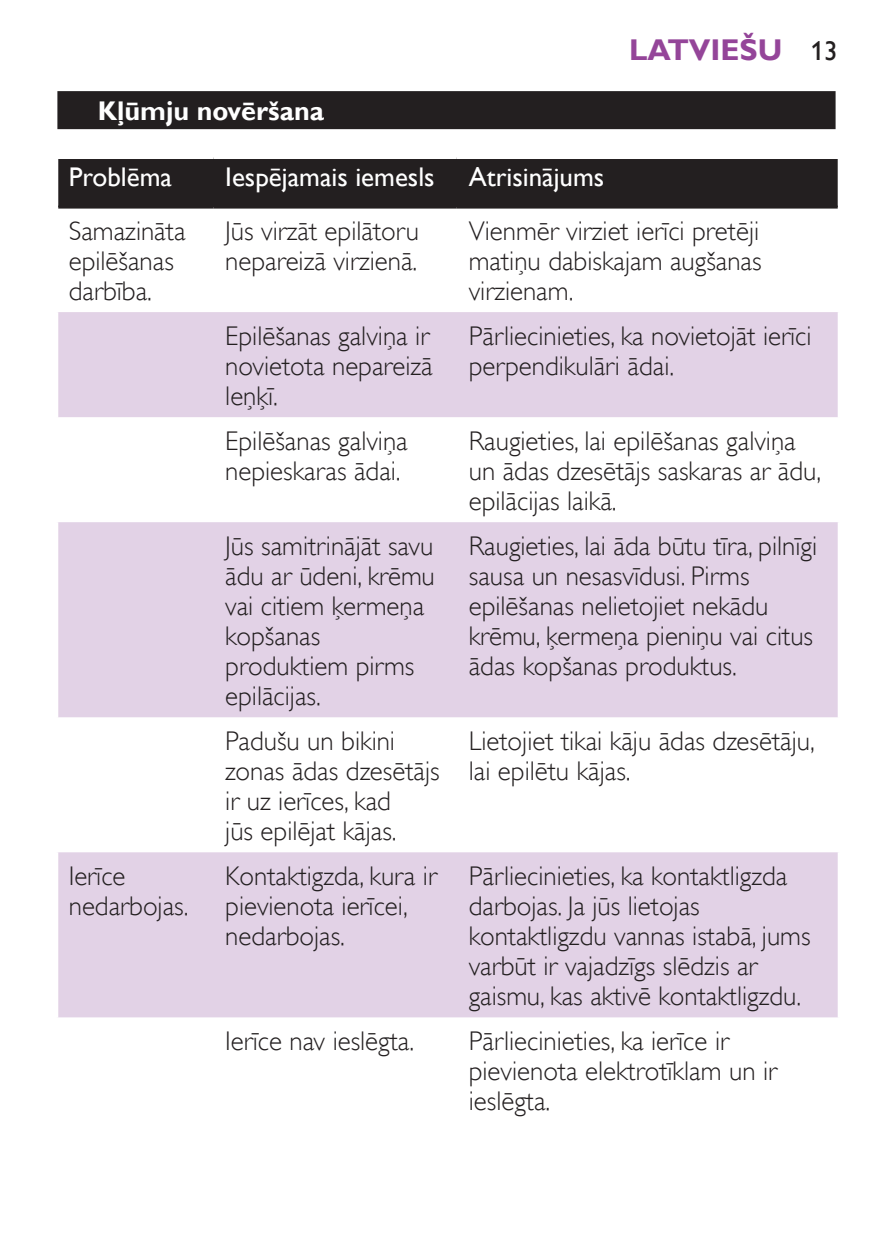
<style>
.page{position:relative;width:893px;height:1259px;background:#fff}
.page>*{position:absolute;margin:0;border:0;box-sizing:border-box;transform-origin:0 0}
.t1{font:700 30px "Gill Sans Alt One WGL";color:#944599}
.t2{font:27px/30px "Gill Sans Alt One WGL Light";color:#231f20}
.t3{font:27px "Gill Sans Alt One WGL";color:#fff}
.t4{font:700 27px "Gill Sans Alt One WGL";color:#fff}
.s1{font-weight:400;font-size:27px;color:#231f20}
</style>
<div class="page">
<div style="left:55px;top:89px;width:783px;height:43px;background:linear-gradient(to right,#dcdbdc,#dcdbdc)"></div>
<div style="left:57px;top:91px;width:779px;height:38px;background:#231f20"></div>
<div style="left:58px;top:159px;width:780px;height:47px;background:#231f20"></div>
<svg style="left:58px;top:312px;width:780px;height:705px;fill:#e2d2e6"></svg>
<hr style="left:58px;top:206px;width:155px;height:3px;background:#231f20">
<hr style="left:213px;top:206px;width:244px;height:3px;background:#231f20">
<hr style="left:457px;top:206px;width:381px;height:3px;background:#231f20">
<p class="t4" style="left:98px;top:92px;width:228px">Kļūmju novēršana</p>
<p class="t1" style="left:629px;top:29px;width:206px">Latviešu <span class="s1">13</span></p>
<p class="t3" style="left:69px;top:158px;width:105px">Problēma</p>
<p class="t3" style="left:225px;top:158px;width:211px">Iespējamais iemesls</p>
<p class="t3" style="left:469px;top:158px;width:137px">Atrisinājums</p>
<p class="t2" style="left:69px;top:216px;width:118px">Samazināta epilēšanas darbība.</p>
<p class="t2" style="left:225px;top:216px;width:195px">Jūs virzāt epilātoru nepareizā virzienā.</p>
<p class="t2" style="left:469px;top:216px;width:294px;text-align:justify">Vienmēr virziet ierīci pretēji matiņu dabiskajam augšanas virzienam.</p>
<p class="t2" style="left:225px;top:321px;width:209px">Epilēšanas galviņa ir novietota nepareizā leņķī.</p>
<p class="t2" style="left:469px;top:321px;width:344px">Pārliecinieties, ka novietojāt ierīci perpendikulāri ādai.</p>
<p class="t2" style="left:225px;top:426px;width:184px">Epilēšanas galviņa nepieskaras ādai.</p>
<p class="t2" style="left:469px;top:426px;width:354px">Raugieties, lai epilēšanas galviņa un ādas dzesētājs saskaras ar ādu, epilācijas laikā.</p>
<p class="t2" style="left:225px;top:531px;width:211px">Jūs samitrinājāt savu ādu ar ūdeni, krēmu vai citiem ķermeņa kopšanas produktiem pirms epilācijas.</p>
<p class="t2" style="left:469px;top:531px;width:350px">Raugieties, lai āda būtu tīra, pilnīgi sausa un nesasvīdusi. Pirms epilēšanas nelietojiet nekādu krēmu, ķermeņa pieniņu vai citus ādas kopšanas produktus.</p>
<p class="t2" style="left:225px;top:726px;width:216px">Padušu un bikini zonas ādas dzesētājs ir uz ierīces, kad<br>jūs epilējat kājas.</p>
<p class="t2" style="left:469px;top:726px;width:348px">Lietojiet tikai kāju ādas dzesētāju, lai epilētu kājas.</p>
<p class="t2" style="left:69px;top:861px;width:121px">Ierīce nedarbojas.</p>
<p class="t2" style="left:225px;top:861px;width:213px">Kontaktigzda, kura ir pievienota ierīcei, nedarbojas.</p>
<p class="t2" style="left:469px;top:861px;width:343px">Pārliecinieties, ka kontaktligzda darbojas. Ja jūs lietojas kontaktligzdu vannas istabā, jums varbūt ir vajadzīgs slēdzis ar gaismu, kas aktivē kontaktligzdu.</p>
<p class="t2" style="left:225px;top:1026px;width:190px">Ierīce nav ieslēgta.</p>
<p class="t2" style="left:469px;top:1026px;width:310px">Pārliecinieties, ka ierīce ir pievienota elektrotīklam un ir ieslēgta.</p>
</div>
